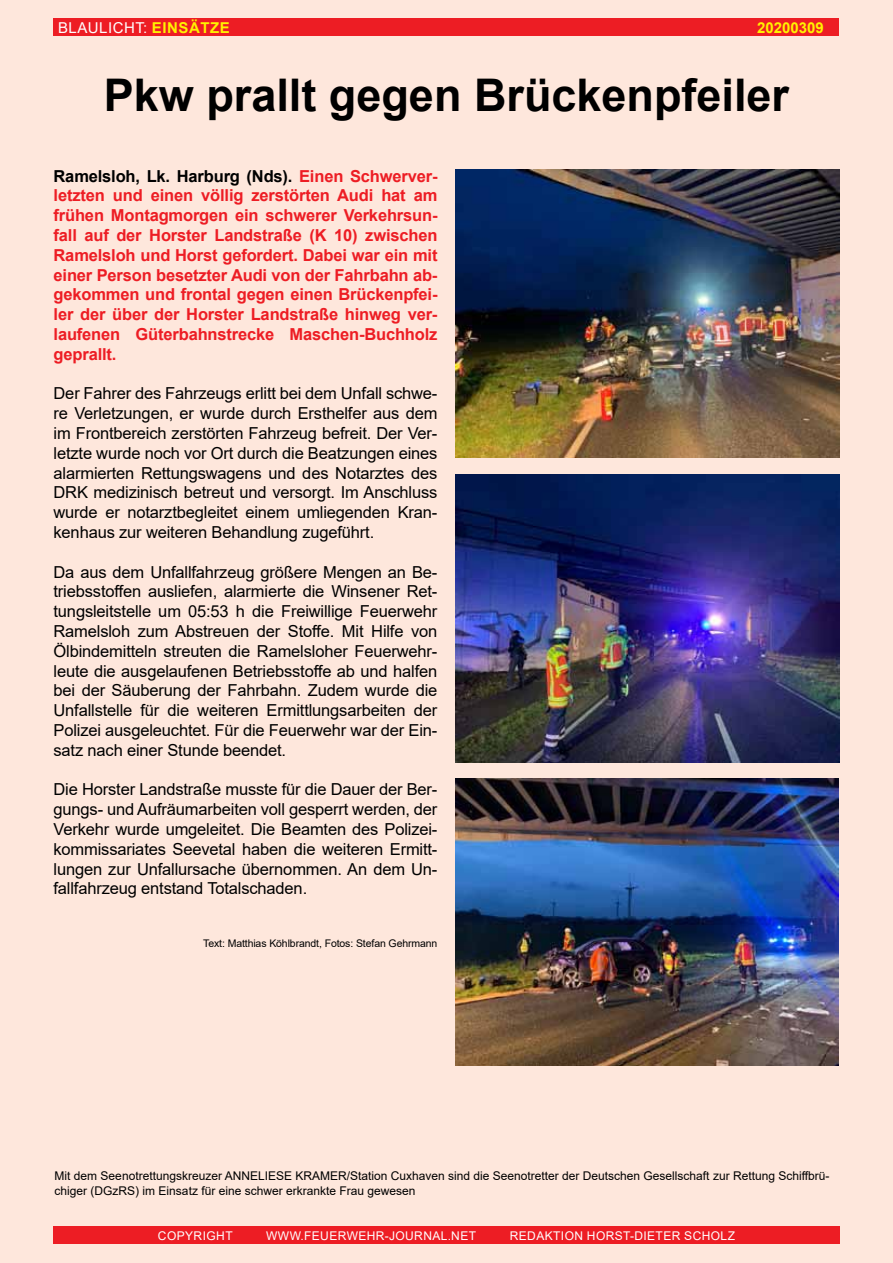
<style>
.page{position:relative;width:893px;height:1263px;background:#fee7dc}
.page>*{position:absolute;margin:0;border:0;box-sizing:border-box;transform-origin:0 0}
.t1{font:700 45px "Arial";color:#000}
.t2{font:16.5px/19.8px "Arial";letter-spacing:-.01em;color:#000;text-align:justify}
.t3{font:700 16.5px/19.8px "Arial";letter-spacing:-.01em;color:#ed1d24;text-align:justify}
.t4{font:15px "Arial";letter-spacing:.035em;color:#fff}
.t5{font:700 15px "Arial";color:#fff200}
.t6{font:12px/14.4px "Arial";color:#000}
.t7{font:12px "Arial";letter-spacing:.035em;color:#fff}
.t8{font:10.5px "Arial";letter-spacing:-.01em;color:#000}
.s1{font-weight:700;color:#fff200}
.s2{color:#000}
</style>
<div class="page">
<div style="left:53px;top:1226px;width:787px;height:18px;background:#ed1d24"></div>
<div style="left:54px;top:18px;width:785px;height:18px;background:#ed1d24"></div>
<img style="left:455px;top:170px;width:384px;height:287px">
<img style="left:455px;top:474px;width:384px;height:288px">
<img style="left:455px;top:778px;width:384px;height:288px">
<p class="t4" style="left:58px;top:17px;width:171px">Blaulicht: <span class="s1">Einsätze</span></p>
<p class="t5" style="left:757px;top:17px;width:68px">20200309</p>
<h1 class="t1" style="left:104px;top:63px;width:687px">Pkw prallt gegen Brückenpfeiler</h1>
<p class="t3" style="left:54px;top:166px;width:385px"><span class="s2">Ramelsloh, Lk. Harburg (Nds).</span> Einen Schwerver&shy;letzten und einen völlig zerstörten Audi hat am frühen Montagmorgen ein schwerer Verkehrsun&shy;fall auf der Horster Landstraße (K 10) zwischen Ramelsloh und Horst gefordert. Dabei war ein mit einer Person besetzter Audi von der Fahrbahn ab&shy;gekommen und frontal gegen einen Brückenpfei&shy;ler der über der Horster Landstraße hinweg ver&shy;laufenen Güterbahnstrecke Maschen-Buchholz geprallt.</p>
<p class="t2" style="left:54px;top:384px;width:385px">Der Fahrer des Fahrzeugs erlitt bei dem U nfall schwe&shy;re Verletzungen, er wurde durch Ersthelfer aus dem im Frontbereich zerstörten Fahrzeug befreit. Der Ver&shy;letzte wurde noch vor Ort durch die Beatzungen eines alarmierten Rettungswagens und des Notarztes des DRK</p>
<p class="t2" style="left:54px;top:483px;width:385px;text-indent:40px">medizinisch betreut und versorgt. I m Anschluss wurde er notarztbegleitet einem umliegenden Kran&shy;kenhaus zur weiteren Behandlung zugeführt.</p>
<p class="t2" style="left:54px;top:562px;width:386px">Da aus dem U nfallfahrzeug größere Mengen an Be&shy;triebsstoffen ausliefen, alarmierte die Winsener Ret&shy;tungsleitstelle um 05:53 h die Freiwillige Feuerwehr Ramelsloh zum Abstreuen der Stoffe. Mit Hilfe von Ölbindemitteln streuten die Ramelsloher Feuerwehr&shy;leute die ausgelaufenen Betriebsstoffe ab und halfen bei der Säuberung der Fahrbahn. Zudem wurde die U nfallstelle für die weiteren Ermittlungsarbeiten der Polizei ausgeleuchtet. Für die Feuerwehr war der Ein&shy;satz nach einer Stunde beendet.</p>
<p class="t2" style="left:54px;top:780px;width:386px">Die Horster Landstraße musste für die Dauer der Ber&shy;gungs- und Aufräumarbeiten voll gesperrt werden, der Verkehr wurde umgeleitet. Die Beamten des Polizei&shy;kommissariates Seevetal haben die weiteren Ermitt&shy;lungen zur U nfallursache übernommen. An dem U n&shy;fallfahrzeug entstand Totalschaden.</p>
<p class="t8" style="left:203px;top:936px;width:236px">Text: Matthias Köhlbrandt, Fotos: Stefan Gehrmann</p>
<p class="t6" style="left:55px;top:1169px;width:776px">Mit dem Seenotrettungskreuzer ANNELIESE KRAMER/Station Cuxhaven sind die Seenotretter der Deutschen Gesellschaft zur Rettung Schiffbrü&shy;chiger (DGzRS) im Einsatz für eine schwer erkrankte Frau gewesen</p>
<p class="t7" style="left:158px;top:1227px;width:76px">Copyright</p>
<p class="t7" style="left:266px;top:1227px;width:211px">www.feuerwehr-journal.net</p>
<p class="t7" style="left:510px;top:1227px;width:227px">Redaktion Horst-Dieter Scholz</p>
</div>
